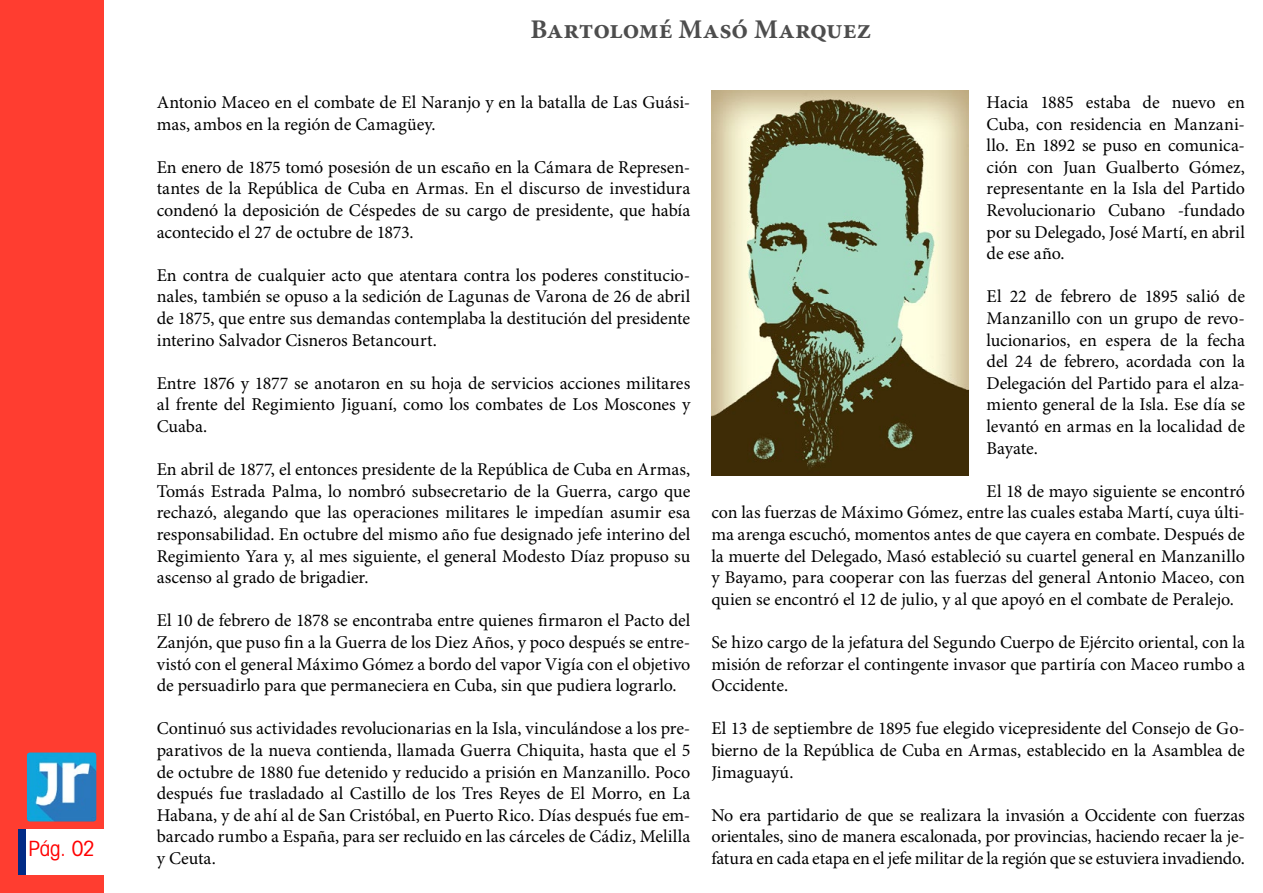
<style>
.page{position:relative;width:1263px;height:893px;background:#fff}
.page>*{position:absolute;margin:0;border:0;box-sizing:border-box;transform-origin:0 0}
.t1{font:700 27px "Minion Pro";color:#4d4d4d}
.t2{font:condensed 21px "Avant Garde";color:#f00}
.t3{font:18px/21.6px "Minion Pro";letter-spacing:-.005em;color:#000;text-align:justify}
</style>
<div class="page">
<div style="left:0;top:0;width:104px;height:893px;background:#ff3d30"></div>
<div style="left:18px;top:829px;width:93px;height:46px;background:#fff"></div>
<div style="left:18px;top:829px;width:8px;height:46px;background:#002a85"></div>
<img style="left:27px;top:752px;width:69px;height:69px">
<img style="left:711px;top:90px;width:257px;height:385px">
<p class="t2" style="left:28px;top:835px;width:68px">Pág. 02</p>
<h1 class="t1" style="left:531px;top:13px;width:342px">Bartolomé Masó Marquez</h1>
<p class="t3" style="left:157px;top:92px;width:535px">Antonio Maceo en el combate de El Naranjo y en la batalla de Las Guási&shy;mas, ambos en la región de Camagüey.</p>
<p class="t3" style="left:157px;top:157px;width:535px">En enero de 1875 tomó posesión de un escaño en la Cámara de Represen&shy;tantes de la República de Cuba en Armas. En el discurso de investidura condenó la deposición de Céspedes de su cargo de presidente, que había acontecido el 27 de octubre de 1873.</p>
<p class="t3" style="left:157px;top:265px;width:535px">En contra de cualquier acto que atentara contra los poderes constitucio&shy;nales, también se opuso a la sedición de Lagunas de Varona de 26 de abril de 1875, que entre sus demandas contemplaba la destitución del presidente interino Salvador Cisneros Betancourt.</p>
<p class="t3" style="left:157px;top:373px;width:535px">Entre 1876 y 1877 se anotaron en su hoja de servicios acciones militares al frente del Regimiento Jiguaní, como los combates de Los Moscones y Cuaba.</p>
<p class="t3" style="left:157px;top:459px;width:535px">En abril de 1877, el entonces presidente de la República de Cuba en Armas, Tomás Estrada Palma, lo nombró subsecretario de la Guerra, cargo que rechazó, alegando que las operaciones militares le impedían asumir esa responsabilidad. En octubre del mismo año fue designado jefe interino del Regimiento Yara y, al mes siguiente, el general Modesto Díaz propuso su ascenso al grado de brigadier.</p>
<p class="t3" style="left:157px;top:611px;width:535px">El 10 de febrero de 1878 se encontraba entre quienes firmaron el Pacto del Zanjón, que puso fin a la Guerra de los Diez Años, y poco después se entre&shy;vistó con el general Máximo Gómez a bordo del vapor Vigía con el objetivo de persuadirlo para que permaneciera en Cuba, sin que pudiera lograrlo.</p>
<p class="t3" style="left:157px;top:719px;width:535px">Continuó sus actividades revolucionarias en la Isla, vinculándose a los pre&shy;parativos de la nueva contienda, llamada Guerra Chiquita, hasta que el 5 de octubre de 1880 fue detenido y reducido a prisión en Manzanillo. Poco después fue trasladado al Castillo de los Tres Reyes de El Morro, en La Habana, y de ahí al de San Cristóbal, en Puerto Rico. Días después fue em&shy;barcado rumbo a España, para ser recluido en las cárceles de Cádiz, Melilla y Ceuta.</p>
<p class="t3" style="left:986px;top:92px;width:260px">Hacia 1885 estaba de nuevo en Cuba, con residencia en Manzani&shy;llo. En 1892 se puso en comunica&shy;ción con Juan Gualberto Gómez, representante en la Isla del Partido Revolucionario Cubano -fundado por su Delegado, José Martí, en abril de ese año.</p>
<p class="t3" style="left:986px;top:287px;width:260px">El 22 de febrero de 1895 salió de Manzanillo con un grupo de revo&shy;lucionarios, en espera de la fecha del 24 de febrero, acordada con la Delegación del Partido para el alza&shy;miento general de la Isla. Ese día se levantó en armas en la localidad de Bayate.</p>
<p class="t3" style="left:711px;top:481px;width:535px;text-indent:275px">El 18 de mayo siguiente se encontró con las fuerzas de Máximo Gómez, entre las cuales estaba Martí, cuya últi&shy;ma arenga escuchó, momentos antes de que cayera en combate. Después de la muerte del Delegado, Masó estableció su cuartel general en Manzanillo y Bayamo, para cooperar con las fuerzas del general Antonio Maceo, con quien se encontró el 12 de julio, y al que apoyó en el combate de Peralejo.</p>
<p class="t3" style="left:711px;top:632px;width:535px">Se hizo cargo de la jefatura del Segundo Cuerpo de Ejército oriental, con la misión de reforzar el contingente invasor que partiría con Maceo rumbo a Occidente.</p>
<p class="t3" style="left:711px;top:719px;width:535px">El 13 de septiembre de 1895 fue elegido vicepresidente del Consejo de Go&shy;bierno de la República de Cuba en Armas, establecido en la Asamblea de Jimaguayú.</p>
<p class="t3" style="left:711px;top:805px;width:535px">No era partidario de que se realizara la invasión a Occidente con fuerzas orientales, sino de manera escalonada, por provincias, haciendo recaer la je&shy;fatura en cada etapa en el jefe militar de la región que se estuviera invadiendo.</p>
</div>
